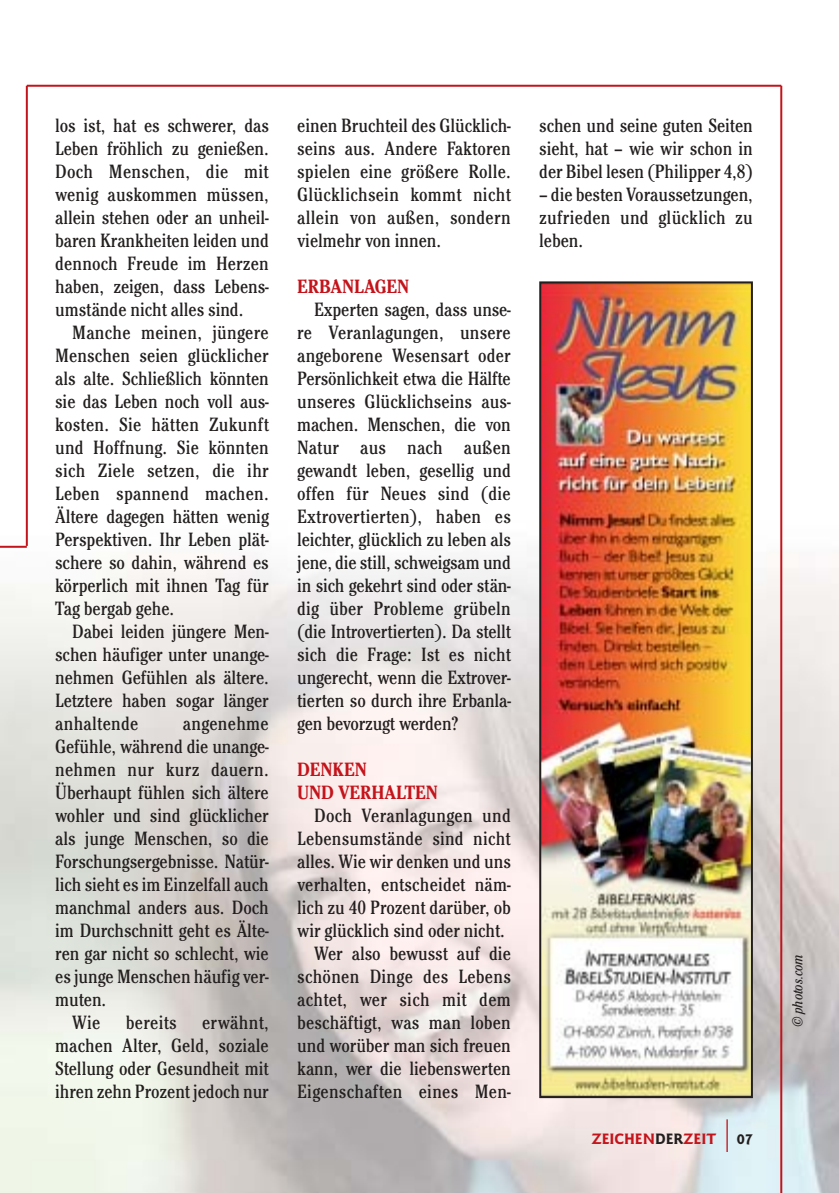
<style>
.page{position:relative;width:839px;height:1193px;background:#fff}
.page>*{position:absolute;margin:0;border:0;box-sizing:border-box;transform-origin:0 0}
.t1{font:condensed 20px/23px "Cheltenham Itc T";letter-spacing:-.005em;color:#231f1f;text-align:justify}
.t2{font:condensed 20px "Cheltenham Itc T";letter-spacing:.015em;color:#231f1f}
.t3{font:700 condensed 20px/23px "Cheltenham Itc T";letter-spacing:-.005em;color:#c4141b}
.t4{font:700 15.6px "Goudy Sans";color:#c4141b}
.t5{font:italic condensed 15px "Cheltenham Itc T";color:#231f1f}
.s1{color:#231f1f}
.s2{font-family:"Coronet";font-weight:400;font-size:32.6px}
</style>
<div class="page">
<img style="left:0;top:84px;width:839px;height:1109px">
<p class="t1" style="left:55px;top:115px;width:215px">los ist, hat es schwerer, das Leben fröhlich zu genießen.<br>Doch Menschen, die mit wenig auskommen müssen, allein stehen oder an unheil&shy;baren Krankheiten leiden und dennoch Freude im Herzen haben, zeigen, dass Lebens&shy;umstände nicht alles sind.</p>
<p class="t1" style="left:55px;top:322px;width:215px;text-indent:17px">Manche meinen, jüngere Menschen seien glücklicher als alte. Schließlich könnten sie das Leben noch voll aus&shy;kosten. Sie hätten Zukunft und Hoffnung. Sie könnten sich Ziele setzen, die ihr Leben spannend machen.<br>Ältere dagegen hätten wenig Perspektiven. Ihr Leben plät&shy;schere so dahin, während es körperlich mit ihnen Tag für Tag bergab gehe.</p>
<p class="t1" style="left:55px;top:621px;width:215px;text-indent:17px">Dabei leiden jüngere Men&shy;schen häufiger unter unange&shy;nehmen Gefühlen als ältere.<br>Letztere haben sogar länger anhaltende</p>
<p class="t2" style="left:183px;top:716px;width:87px">angenehme</p>
<p class="t1" style="left:55px;top:736px;width:215px">Gefühle, während die unange-</p>
<p class="t2" style="left:55px;top:762px;width:215px">nehmen nur kurz dauern.</p>
<p class="t1" style="left:55px;top:782px;width:215px">Überhaupt fühlen sich ältere</p>
<p class="t1" style="left:55px;top:805px;width:215px">wohler und sind glücklicher</p>
<p class="t1" style="left:55px;top:828px;width:215px">als junge Menschen, so die</p>
<p class="t1" style="left:55px;top:851px;width:215px">Forschungsergebnisse. Natür-</p>
<p class="t1" style="left:55px;top:874px;width:215px">lich sieht es im Einzelfall auch</p>
<p class="t1" style="left:55px;top:897px;width:215px">manchmal anders aus. Doch</p>
<p class="t1" style="left:55px;top:920px;width:215px">im Durchschnitt geht es Älte-</p>
<p class="t1" style="left:55px;top:943px;width:215px">ren gar nicht so schlecht, wie</p>
<p class="t1" style="left:55px;top:966px;width:215px">es junge Menschen häufig ver-</p>
<p class="t1" style="left:55px;top:989px;width:53px">muten.</p>
<p class="t1" style="left:72px;top:1012px;width:30px">Wie</p>
<p class="t2" style="left:126px;top:1015px;width:52px">bereits</p>
<p class="t1" style="left:55px;top:1012px;width:215px;text-indent:147px">erwähnt, machen Alter, Geld, soziale Stellung oder Gesundheit mit ihren zehn Prozent jedoch nur</p>
<p class="t1" style="left:297px;top:115px;width:215px">einen Bruchteil des Glücklich&shy;seins aus. Andere Faktoren spielen eine größere Rolle.<br>Glücklichsein kommt nicht allein von außen, sondern vielmehr von innen.</p>
<p class="t3" style="left:297px;top:277px;width:114px">ERBANLAGEN</p>
<p class="t1" style="left:297px;top:299px;width:215px;text-indent:17px">Experten sagen, dass unse&shy;re Veranlagungen, unsere angeborene Wesensart oder Persönlichkeit etwa die Hälfte unseres Glücklichseins aus&shy;machen. Menschen, die von Natur aus nach außen gewandt leben, gesellig und offen für Neues sind (die Extrovertierten), haben es leichter, glücklich zu leben als jene, die still, schweigsam und in sich gekehrt sind oder stän&shy;dig über Probleme grübeln (die Introvertierten). Da stellt sich die Frage: Ist es nicht ungerecht, wenn die Extrover&shy;tierten so durch ihre Erbanla&shy;gen bevorzugt werden?</p>
<p class="t3" style="left:297px;top:760px;width:142px">DENKEN<br>UND VERHALTEN</p>
<p class="t1" style="left:314px;top:805px;width:198px">Doch Veranlagungen und</p>
<p class="t1" style="left:297px;top:828px;width:215px">Lebensumstände sind nicht</p>
<p class="t1" style="left:297px;top:851px;width:215px">alles. Wie wir denken und uns</p>
<p class="t1" style="left:297px;top:874px;width:215px">verhalten, entscheidet näm-</p>
<p class="t1" style="left:297px;top:897px;width:215px">lich zu 40 Prozent darüber, ob</p>
<p class="t1" style="left:297px;top:920px;width:209px">wir glücklich sind oder nicht.</p>
<p class="t1" style="left:314px;top:943px;width:198px">Wer also bewusst auf die</p>
<p class="t2" style="left:297px;top:969px;width:215px">schönen Dinge des Lebens</p>
<p class="t2" style="left:297px;top:992px;width:215px">achtet, wer sich mit dem</p>
<p class="t1" style="left:297px;top:1012px;width:215px">beschäftigt, was man loben</p>
<p class="t1" style="left:297px;top:1035px;width:215px">und worüber man sich freuen</p>
<p class="t1" style="left:297px;top:1058px;width:215px">kann, wer die liebenswerten</p>
<p class="t2" style="left:297px;top:1084px;width:215px">Eigenschaften eines Men-</p>
<p class="t1" style="left:539px;top:115px;width:215px">schen und seine guten Seiten sieht, hat – wie wir schon in der Bibel lesen (Philipper 4,8)</p>
<p class="t1" style="left:539px;top:184px;width:215px">– die besten Voraussetzungen, zufrieden und glücklich zu leben.</p>
<p class="t4" style="left:591px;top:1133px;width:163px">ZEICHEN<span class="s1">DER</span>ZEIT <span class="s2">|</span> <span class="s1">07</span></p>
<p class="t5" style="left:792px;top:1027px;width:75px;rotate:-90deg">© photos.com</p>
</div>
